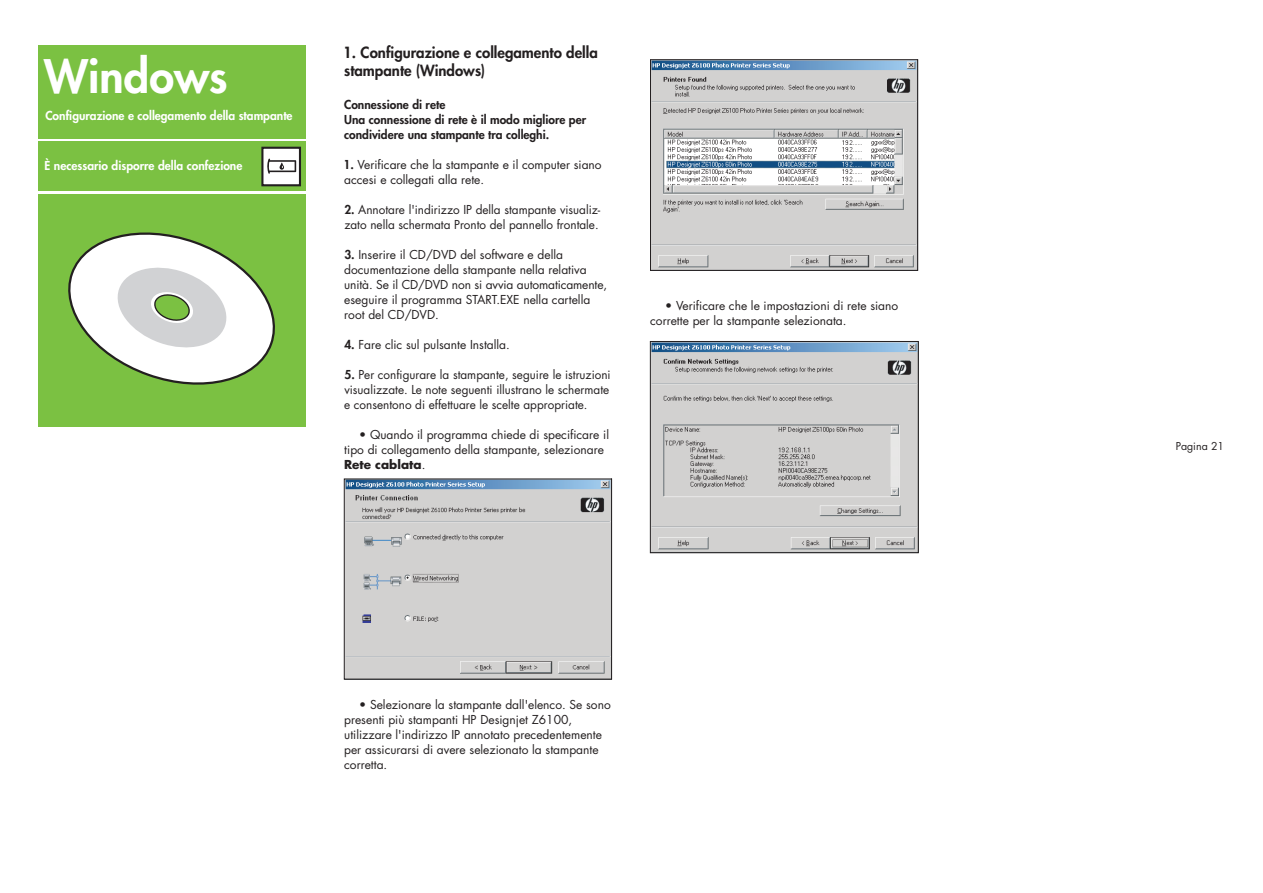
<style>
.page{position:relative;width:1263px;height:893px;background:#fff}
.page>*{position:absolute;margin:0;border:0;box-sizing:border-box;transform-origin:0 0}
.t1{font:800 45px "Futura";color:#fff}
.t2{font:800 15px/18px "Futura";color:#231f20}
.t3{font:12px/15px "Futura";color:#231f20}
.t4{font:800 12px/15px "Futura";color:#231f20}
.t5{font:800 12px "Futura";color:#fff}
.t6{font:10.65px "Futura";color:#231f20}
.s1{font-weight:800}
.s2{font-weight:700}
</style>
<div class="page">
<div style="left:38px;top:194px;width:268px;height:233px;background:#7bc142"></div>
<div style="left:38px;top:142px;width:268px;height:49px;background:#7bc142"></div>
<div style="left:38px;top:45px;width:268px;height:94px;background:#7bc142"></div>
<div style="left:262px;top:148px;width:38px;height:37px;background:#fff"></div>
<div style="left:261px;top:147px;width:40px;height:39px;border:2px solid #231f20"></div>
<svg style="left:267px;top:159px;width:29px;height:15px"></svg>
<svg style="left:68px;top:232px;width:207px;height:153px"></svg>
<img style="left:346px;top:481px;width:264px;height:197px">
<img style="left:652px;top:61px;width:264px;height:208px">
<img style="left:652px;top:343px;width:265px;height:208px">
<div style="left:344px;top:479px;width:268px;height:201px;border:1px solid #231f20"></div>
<div style="left:650px;top:59px;width:268px;height:212px;border:1px solid #231f20"></div>
<div style="left:650px;top:341px;width:269px;height:212px;border:1px solid #231f20"></div>
<h1 class="t1" style="left:44px;top:48px;width:185px">Windows</h1>
<p class="t5" style="left:45px;top:108px;width:249px">Configurazione e collegamento della stampante</p>
<p class="t5" style="left:45px;top:158px;width:199px">È necessario disporre della confezione</p>
<p class="t2" style="left:343px;top:43px;width:256px">1. Configurazione e collegamento della stampante (Windows)</p>
<p class="t4" style="left:344px;top:97px;width:243px">Connessione di rete<br>Una connessione di rete è il modo migliore per condividere una stampante tra colleghi.</p>
<p class="t3" style="left:343px;top:157px;width:260px"><span class="s1">1.</span> Verificare che la stampante e il computer siano accesi e collegati alla rete.</p>
<p class="t3" style="left:344px;top:202px;width:257px"><span class="s1">2.</span> Annotare l'indirizzo IP della stampante visualiz&shy;zato nella schermata Pronto del pannello frontale.</p>
<p class="t3" style="left:344px;top:247px;width:264px"><span class="s1">3.</span> Inserire il CD/DVD del software e della documentazione della stampante nella relativa unità. Se il CD/DVD non si avvia automaticamente, eseguire il programma START.EXE nella cartella root del CD/DVD.</p>
<p class="t3" style="left:344px;top:337px;width:167px"><span class="s1">4.</span> Fare clic sul pulsante Installa.</p>
<p class="t3" style="left:344px;top:367px;width:268px"><span class="s1">5.</span> Per configurare la stampante, seguire le istruzioni visualizzate. Le note seguenti illustrano le schermate e consentono di effettuare le scelte appropriate.</p>
<p class="t3" style="left:344px;top:427px;width:266px;text-indent:15px">• Quando il programma chiede di specificare il tipo di collegamento della stampante, selezionare<br><span class="s2">Rete cablata</span>.</p>
<p class="t3" style="left:650px;top:298px;width:250px;text-indent:15px">• Verificare che le impostazioni di rete siano corrette per la stampante selezionata.</p>
<p class="t3" style="left:344px;top:697px;width:268px;text-indent:15px">• Selezionare la stampante dall'elenco. Se sono presenti più stampanti HP Designjet Z6100, utilizzare l'indirizzo IP annotato precedentemente per assicurarsi di avere selezionato la stampante corretta.</p>
<p class="t6" style="left:1176px;top:439px;width:50px">Pagina 21</p>
</div>
